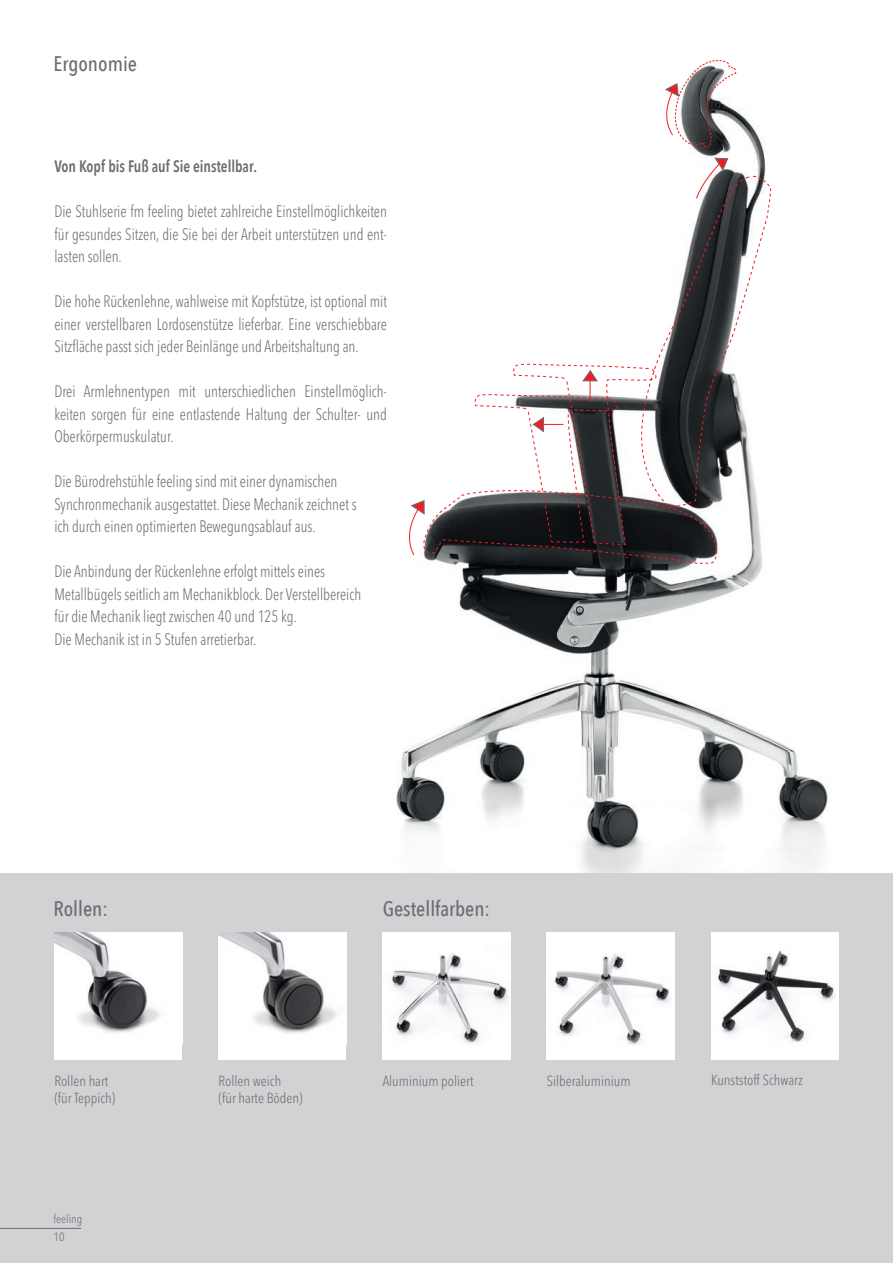
<style>
.page{position:relative;width:893px;height:1263px;background:#fff}
.page>*{position:absolute;margin:0;border:0;box-sizing:border-box;transform-origin:0 0}
.t1{font:500 21px "Avenir Next Condensed";color:#6c6d70}
.t2{font:300 condensed 16.5px/22.5px "Avenir Next LT Pro";color:#6c6d70;text-align:justify;scale:.91 1}
.t3{font:600 16.5px "Avenir Next Condensed";color:#6c6d70;scale:.91 1}
.t4{font:300 condensed 14.4px "Avenir Next LT Pro";color:#6c6d70}
.t5{font:300 condensed 12px "Avenir Next LT Pro";color:#6c6d70}
</style>
<div class="page">
<img style="left:387px;top:109px;width:468px;height:765px">
<svg style="left:659px;top:60px;width:78px;height:88px"></svg>
<svg style="left:401px;top:157px;width:370px;height:407px"></svg>
<div style="left:0;top:874px;width:893px;height:389px;background:#d1d2d4"></div>
<div style="left:54px;top:932px;width:128px;height:128px;background:#fff"></div>
<img style="left:54px;top:932px;width:106px;height:101px">
<div style="left:219px;top:932px;width:127px;height:128px;background:#fff"></div>
<img style="left:219px;top:932px;width:119px;height:102px">
<img style="left:383px;top:932px;width:127px;height:128px">
<img style="left:547px;top:932px;width:127px;height:128px">
<img style="left:711px;top:932px;width:127px;height:128px">
<hr style="left:0;top:1228px;width:81px;height:1px;background:#6c6d70">
<p class="t1" style="left:54px;top:51px;width:85px">Ergonomie</p>
<p class="t3" style="left:54px;top:152px;width:224px">Von Kopf bis Fuß auf Sie einstellbar.</p>
<p class="t2" style="left:54px;top:200px;width:367px">Die Stuhlserie fm feeling bietet zahlreiche Einstellmöglichkeiten für gesundes Sitzen, die Sie bei der Arbeit unterstützen und ent&shy;lasten sollen.</p>
<p class="t2" style="left:54px;top:290px;width:367px">Die hohe Rückenlehne, wahlweise mit Kopfstütze, ist optional mit einer verstellbaren Lordosenstütze lieferbar. Eine verschiebbare Sitzfläche passt sich jeder Beinlänge und Arbeitshaltung an.</p>
<p class="t2" style="left:54px;top:380px;width:367px">Drei Armlehnentypen mit unterschiedlichen Einstellmöglich&shy;keiten sorgen für eine entlastende Haltung der Schulter- und Oberkörpermuskulatur.</p>
<p class="t2" style="left:54px;top:470px;width:312px">Die Bürodrehstühle feeling sind mit einer dynamischen</p>
<p class="t2" style="left:54px;top:492px;width:334px">Synchronmechanik ausgestattet. Diese Mechanik zeichnet s</p>
<p class="t2" style="left:54px;top:515px;width:289px">ich durch einen optimierten Bewegungsablauf aus.</p>
<p class="t2" style="left:54px;top:560px;width:299px">Die Anbindung der Rückenlehne erfolgt mittels eines</p>
<p class="t2" style="left:54px;top:582px;width:339px">Metallbügels seitlich am Mechanikblock. Der Verstellbereich</p>
<p class="t2" style="left:54px;top:605px;width:268px">für die Mechanik liegt zwischen 40 und 125 kg.</p>
<p class="t2" style="left:54px;top:627px;width:224px">Die Mechanik ist in 5 Stufen arretierbar.</p>
<p class="t1" style="left:54px;top:896px;width:56px">Rollen:</p>
<p class="t1" style="left:383px;top:896px;width:109px">Gestellfarben:</p>
<p class="t4" style="left:54px;top:1072px;width:55px">Rollen hart</p>
<p class="t4" style="left:54px;top:1089px;width:62px">(für Teppich)</p>
<p class="t5" style="left:54px;top:1211px;width:30px">feeling</p>
<p class="t5" style="left:54px;top:1229px;width:13px">10</p>
<p class="t4" style="left:219px;top:1072px;width:64px">Rollen weich</p>
<p class="t4" style="left:219px;top:1089px;width:86px">(für harte Böden)</p>
<p class="t4" style="left:383px;top:1072px;width:92px">Aluminium poliert</p>
<p class="t4" style="left:547px;top:1072px;width:85px">Silberaluminium</p>
<p class="t4" style="left:711px;top:1071px;width:93px">Kunststoff Schwarz</p>
</div>
